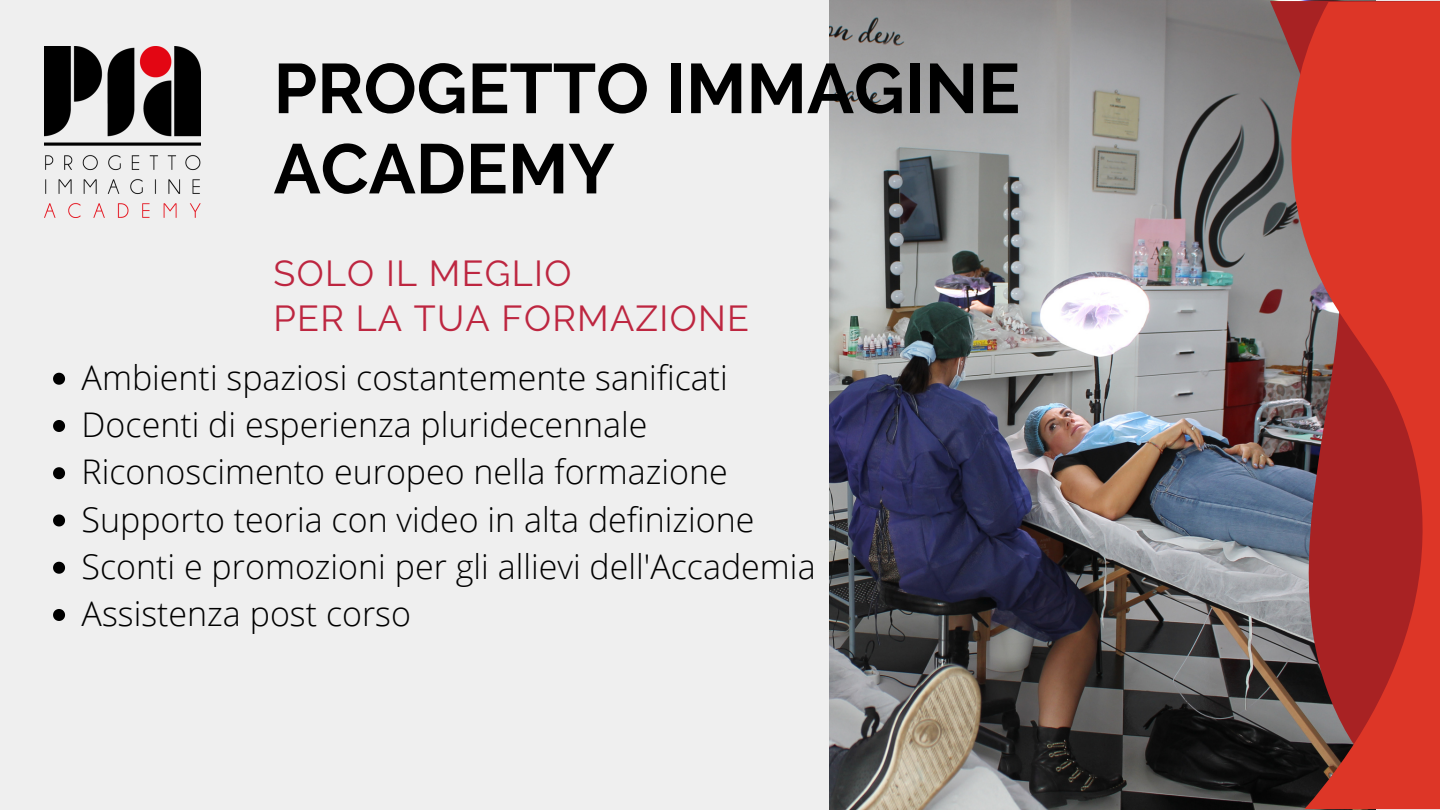
<style>
.page{position:relative;width:1440px;height:810px;background:#efefef}
.page>*{position:absolute;margin:0;border:0;box-sizing:border-box;transform-origin:0 0}
.t1{font:700 70px/80.2px "Raleway";color:#000}
.t2{font:36px/45px "Raleway";letter-spacing:.035em;color:#bd2640}
.t3{font:300 34px "Open Sans";color:#000}
</style>
<div class="page">
<img style="left:45px;top:47px;width:156px;height:171px">
<img style="left:829px;top:0;width:546px;height:810px">
<svg style="left:53px;top:373px;width:12px;height:12px"></svg>
<svg style="left:53px;top:420px;width:12px;height:12px"></svg>
<svg style="left:53px;top:467px;width:12px;height:12px"></svg>
<svg style="left:53px;top:514px;width:12px;height:12px"></svg>
<svg style="left:53px;top:562px;width:12px;height:12px"></svg>
<svg style="left:53px;top:609px;width:12px;height:12px"></svg>
<img style="left:1270px;top:1px;width:8px;height:807px">
<svg style="left:1278px;top:1px;width:162px;height:808px;background:#b53c35"></svg>
<p class="t1" style="left:274px;top:48px;width:748px">PROGETTO IMMAGINE<br>ACADEMY</p>
<h1 class="t2" style="left:274px;top:251px;width:477px">SOLO IL MEGLIO<br>PER LA TUA FORMAZIONE</h1>
<h2 class="t3" style="left:82px;top:354px;width:648px">Ambienti spaziosi costantemente sanificati</h2>
<p class="t3" style="left:82px;top:401px;width:567px">Docenti di esperienza pluridecennale</p>
<p class="t3" style="left:82px;top:448px;width:648px">Riconoscimento europeo nella formazione</p>
<p class="t3" style="left:82px;top:495px;width:674px">Supporto teoria con video in alta definizione</p>
<p class="t3" style="left:82px;top:543px;width:736px">Sconti e promozioni per gli allievi dell'Accademia</p>
<p class="t3" style="left:82px;top:590px;width:331px">Assistenza post corso</p>
</div>
